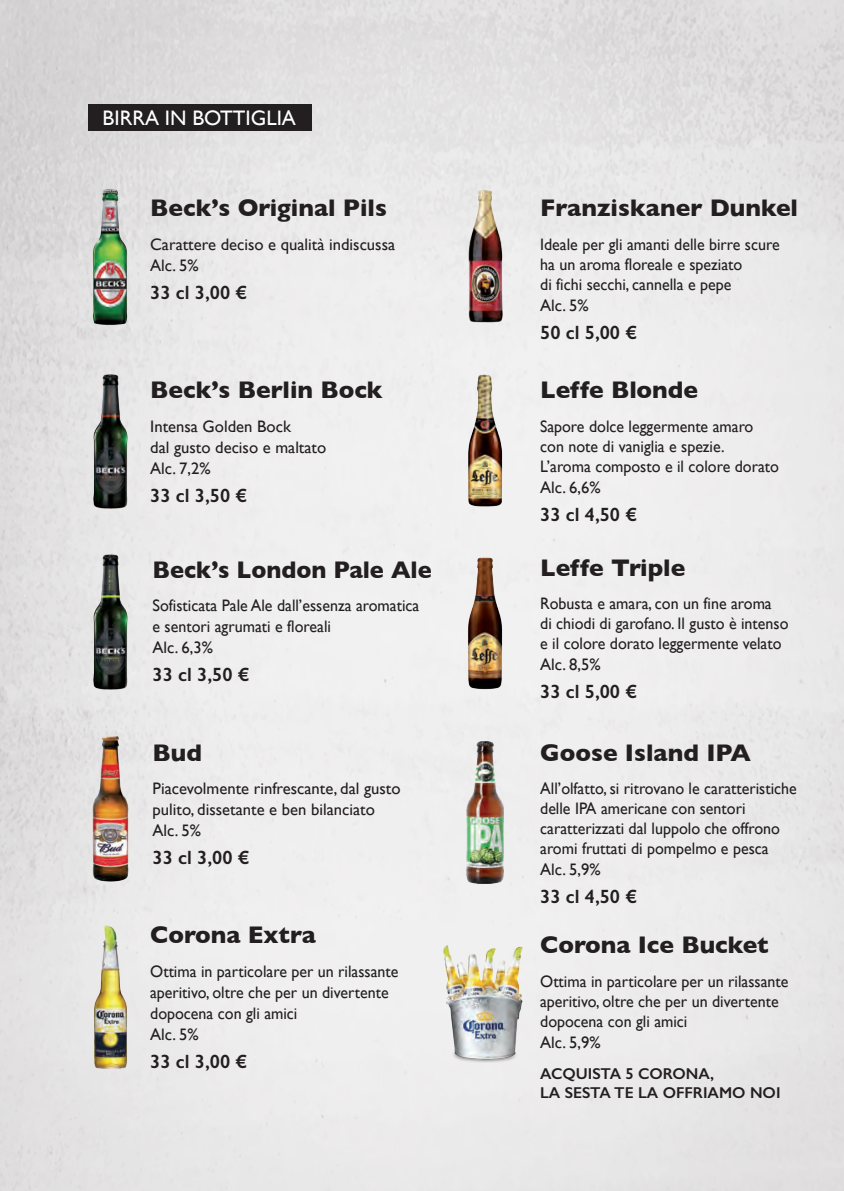
<style>
.page{position:relative;width:844px;height:1191px;background:#fff}
.page>*{position:absolute;margin:0;border:0;box-sizing:border-box;transform-origin:0 0}
.t1{font:700 24.5px "Gill Sans";color:#231f20}
.t2{font:700 24.5px "Gill Sans";color:#231f20;scale:.96 1}
.t3{font:21px "Gill Sans";color:#fff}
.t4{font:600 19.25px "Gill Sans";color:#231f20}
.t5{font:16.62px/20.3px "Gill Sans";color:#231f20;scale:.96 1}
.t6{font:16.62px/21px "Gill Sans";color:#231f20}
.t7{font:600 15.75px/19.2px "Gill Sans";color:#231f20}
</style>
<div class="page">
<img style="left:0;top:0;width:843px;height:1191px">
<div style="left:88px;top:104px;width:224px;height:27px;background:#231f20"></div>
<img style="left:56px;top:171px;width:108px;height:157px">
<img style="left:56px;top:355px;width:108px;height:158px">
<img style="left:56px;top:535px;width:108px;height:158px">
<img style="left:56px;top:733px;width:108px;height:158px">
<img style="left:56px;top:922px;width:108px;height:157px">
<img style="left:436px;top:188px;width:97px;height:143px">
<img style="left:436px;top:372px;width:97px;height:143px">
<img style="left:436px;top:555px;width:97px;height:143px">
<img style="left:430px;top:915px;width:105px;height:154px">
<img style="left:466px;top:741px;width:37px;height:142px">
<p class="t3" style="left:103px;top:105px;width:195px">BIRRA IN BOTTIGLIA</p>
<h1 class="t1" style="left:150px;top:194px;width:238px">Beck’s Original Pils</h1>
<p class="t6" style="left:150px;top:233px;width:246px">Carattere deciso e qualità indiscussa<br>Alc. 5%</p>
<p class="t4" style="left:150px;top:280px;width:99px">33 cl 3,00 €</p>
<h1 class="t1" style="left:150px;top:376px;width:234px">Beck’s Berlin Bock</h1>
<p class="t6" style="left:150px;top:415px;width:178px">Intensa Golden Bock<br>dal gusto deciso e maltato<br>Alc. 7,2%</p>
<p class="t4" style="left:150px;top:483px;width:99px">33 cl 3,50 €</p>
<h1 class="t2" style="left:152px;top:555px;width:292px">Beck’s London Pale Ale</h1>
<p class="t6" style="left:152px;top:594px;width:268px">Sofisticata Pale Ale dall’essenza aromatica e sentori agrumati e floreali<br>Alc. 6,3%</p>
<p class="t4" style="left:152px;top:663px;width:99px">33 cl 3,50 €</p>
<h1 class="t1" style="left:152px;top:738px;width:51px">Bud</h1>
<p class="t6" style="left:152px;top:778px;width:249px">Piacevolmente rinfrescante, dal gusto pulito, dissetante e ben bilanciato<br>Alc. 5%</p>
<p class="t4" style="left:152px;top:846px;width:99px">33 cl 3,00 €</p>
<h1 class="t1" style="left:150px;top:920px;width:167px">Corona Extra</h1>
<p class="t5" style="left:150px;top:960px;width:260px;line-height:21px">Ottima in particolare per un rilassante aperitivo, oltre che per un divertente dopocena con gli amici<br>Alc. 5%</p>
<p class="t4" style="left:150px;top:1049px;width:99px">33 cl 3,00 €</p>
<h1 class="t1" style="left:540px;top:194px;width:259px">Franziskaner Dunkel</h1>
<p class="t5" style="left:540px;top:234px;width:251px">Ideale per gli amanti delle birre scure ha un aroma floreale e speziato<br>di fichi secchi, cannella e pepe<br>Alc. 5%</p>
<p class="t4" style="left:540px;top:320px;width:99px">50 cl 5,00 €</p>
<h1 class="t1" style="left:540px;top:376px;width:159px">Leffe Blonde</h1>
<p class="t5" style="left:540px;top:416px;width:250px">Sapore dolce leggermente amaro con note di vaniglia e spezie.<br>L’aroma composto e il colore dorato<br>Alc. 6,6%</p>
<p class="t4" style="left:540px;top:502px;width:99px">33 cl 4,50 €</p>
<h1 class="t1" style="left:540px;top:553px;width:147px">Leffe Triple</h1>
<p class="t5" style="left:540px;top:593px;width:260px">Robusta e amara, con un fine aroma<br>di chiodi di garofano. Il gusto è intenso e il colore dorato leggermente velato<br>Alc. 8,5%</p>
<p class="t4" style="left:540px;top:680px;width:99px">33 cl 5,00 €</p>
<h1 class="t1" style="left:540px;top:738px;width:212px">Goose Island IPA</h1>
<p class="t5" style="left:540px;top:778px;width:269px">All’olfatto, si ritrovano le caratteristiche delle IPA americane con sentori caratterizzati dal luppolo che offrono aromi fruttati di pompelmo e pesca<br>Alc. 5,9%</p>
<p class="t4" style="left:540px;top:885px;width:99px">33 cl 4,50 €</p>
<h1 class="t1" style="left:540px;top:930px;width:230px">Corona Ice Bucket</h1>
<p class="t5" style="left:540px;top:970px;width:260px">Ottima in particolare per un rilassante aperitivo, oltre che per un divertente dopocena con gli amici<br>Alc. 5,9%</p>
<p class="t7" style="left:540px;top:1064px;width:242px">ACQUISTA 5 CORONA,<br>LA SESTA TE LA OFFRIAMO NOI</p>
</div>
